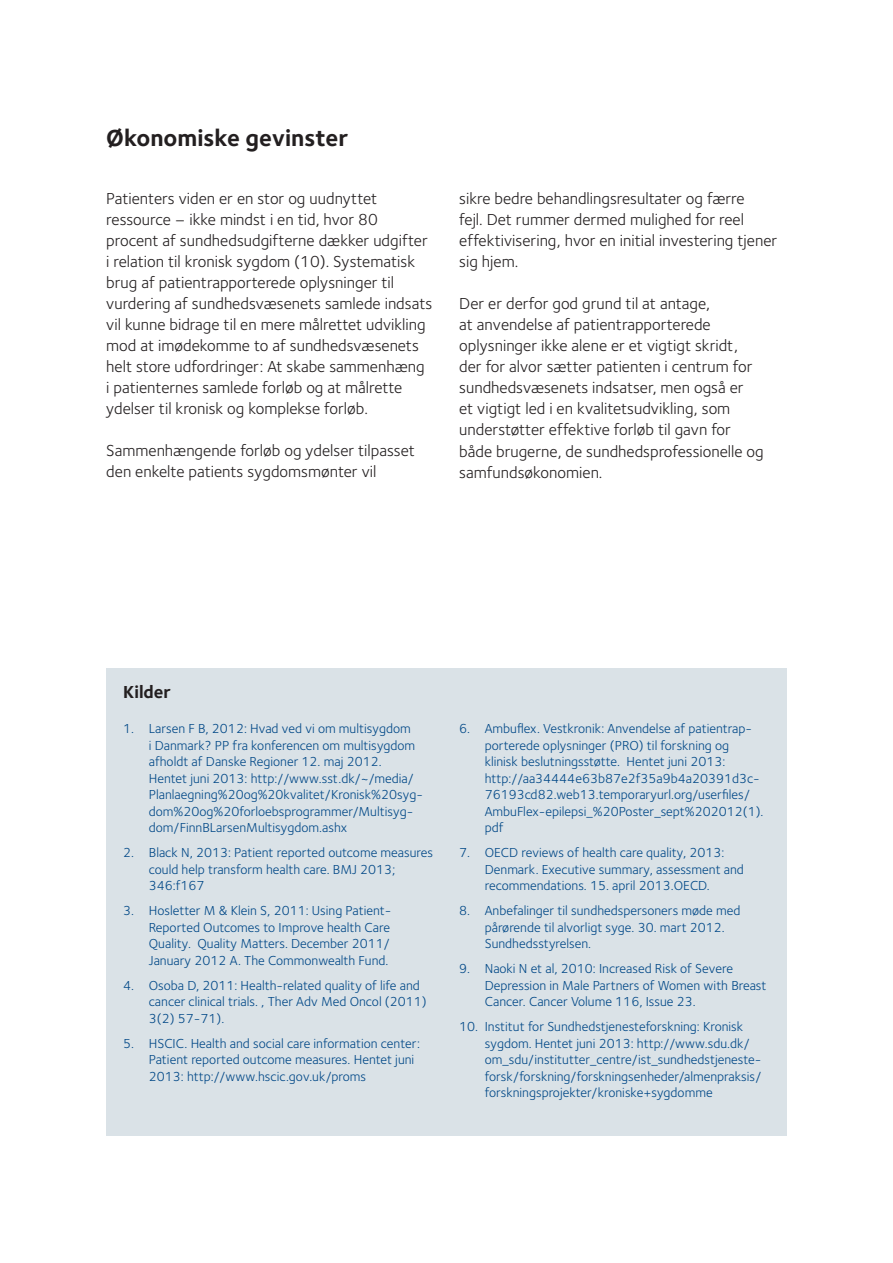
<style>
.page{position:relative;width:893px;height:1263px;background:#fff}
.page>*{position:absolute;margin:0;border:0;box-sizing:border-box;transform-origin:0 0}
.t1{font:700 24px "Foundry Sterling";color:#231f20}
.t2{font:700 18px "Foundry Sterling";color:#231f20}
.t3{font:16.5px/21px "Foundry Sterling";color:#231f20}
.t4{font:13.5px/16.5px "Foundry Sterling";color:#014887}
</style>
<div class="page">
<div style="left:106px;top:668px;width:681px;height:467px;background:#dae2e7"></div>
<h1 class="t1" style="left:106px;top:124px;width:243px">Økonomiske gevinster</h1>
<p class="t3" style="left:106px;top:188px;width:328px">Patienters viden er en stor og uudnyttet ressource – ikke mindst i en tid, hvor 80 procent af sundhedsudgifterne dækker udgifter i relation til kronisk sygdom (10). Systematisk brug af patientrapporterede oplysninger til vurdering af sundhedsvæsenets samlede indsats vil kunne bidrage til en mere målrettet udvikling mod at imødekomme to af sundhedsvæsenets helt store udfordringer: At skabe sammenhæng<br>i patienternes samlede forløb og at målrette ydelser til kronisk og komplekse forløb.</p>
<p class="t3" style="left:106px;top:440px;width:310px">Sammenhængende forløb og ydelser tilpasset den enkelte patients sygdomsmønter vil</p>
<p class="t3" style="left:459px;top:188px;width:319px">sikre bedre behandlingsresultater og færre<br>fejl. Det rummer dermed mulighed for reel effektivisering, hvor en initial investering tjener sig hjem.</p>
<p class="t3" style="left:459px;top:293px;width:306px">Der er derfor god grund til at antage,<br>at anvendelse af patientrapporterede oplysninger ikke alene er et vigtigt skridt, der for alvor sætter patienten i centrum for sundhedsvæsenets indsatser, men også er<br>et vigtigt led i en kvalitetsudvikling, som understøtter effektive forløb til gavn for både brugerne, de sundhedsprofessionelle og samfundsøkonomien.</p>
<h2 class="t2" style="left:123px;top:682px;width:49px">Kilder</h2>
<p class="t4" style="left:149px;top:720px;width:276px;text-indent:-26px">1. Larsen F B, 2012: Hvad ved vi om multisygdom<br>i Danmark? PP fra konferencen om multisygdom afholdt af Danske Regioner 12. maj 2012.<br>Hentet juni 2013: http://www.sst.dk/~/media/ Planlaegning%20og%20kvalitet/Kronisk%20syg&shy;dom%20og%20forloebsprogrammer/Multisyg&shy;dom/FinnBLarsenMultisygdom.ashx</p>
<p class="t4" style="left:149px;top:844px;width:286px;text-indent:-26px">2. Black N, 2013: Patient reported outcome measures could help transform health care. BMJ 2013;<br>346:f167</p>
<p class="t4" style="left:149px;top:902px;width:244px;text-indent:-26px">3. Hosletter M &amp; Klein S, 2011: Using Patient-Reported Outcomes to Improve health Care Quality. Quality Matters. December 2011/ January 2012 A. The Commonwealth Fund.</p>
<p class="t4" style="left:149px;top:977px;width:279px;text-indent:-26px">4. Osoba D, 2011: Health-related quality of life and cancer clinical trials. , Ther Adv Med Oncol (2011)<br>3(2) 57-71).</p>
<p class="t4" style="left:149px;top:1035px;width:273px;text-indent:-26px">5. HSCIC. Health and social care information center:<br>Patient reported outcome measures. Hentet juni<br>2013: http://www.hscic.gov.uk/proms</p>
<p class="t4" style="left:485px;top:720px;width:280px;text-indent:-26px">6. Ambuflex. Vestkronik: Anvendelse af patientrap&shy;porterede oplysninger (PRO) til forskning og klinisk beslutningsstøtte. Hentet juni 2013: http://aa34444e63b87e2f35a9b4a20391d3c-76193cd82.web13.temporaryurl.org/userfiles/ AmbuFlex-epilepsi_%20Poster_sept%202012(1). pdf</p>
<p class="t4" style="left:485px;top:844px;width:261px;text-indent:-26px">7. OECD reviews of health care quality, 2013:<br>Denmark. Executive summary, assessment and recommendations. 15. april 2013.OECD.</p>
<p class="t4" style="left:485px;top:902px;width:257px;text-indent:-26px">8. Anbefalinger til sundhedspersoners møde med pårørende til alvorligt syge. 30. mart 2012.<br>Sundhedsstyrelsen.</p>
<p class="t4" style="left:485px;top:960px;width:283px;text-indent:-26px">9. Naoki N et al, 2010: Increased Risk of Severe<br>Depression in Male Partners of Women with Breast<br>Cancer. Cancer Volume 116, Issue 23.</p>
<p class="t4" style="left:485px;top:1018px;width:278px;text-indent:-26px">10. Institut for Sundhedstjenesteforskning: Kronisk sygdom. Hentet juni 2013: http://www.sdu.dk/ om_sdu/institutter_centre/ist_sundhedstjeneste&shy;forsk/forskning/forskningsenheder/almenpraksis/ forskningsprojekter/kroniske+sygdomme</p>
</div>
